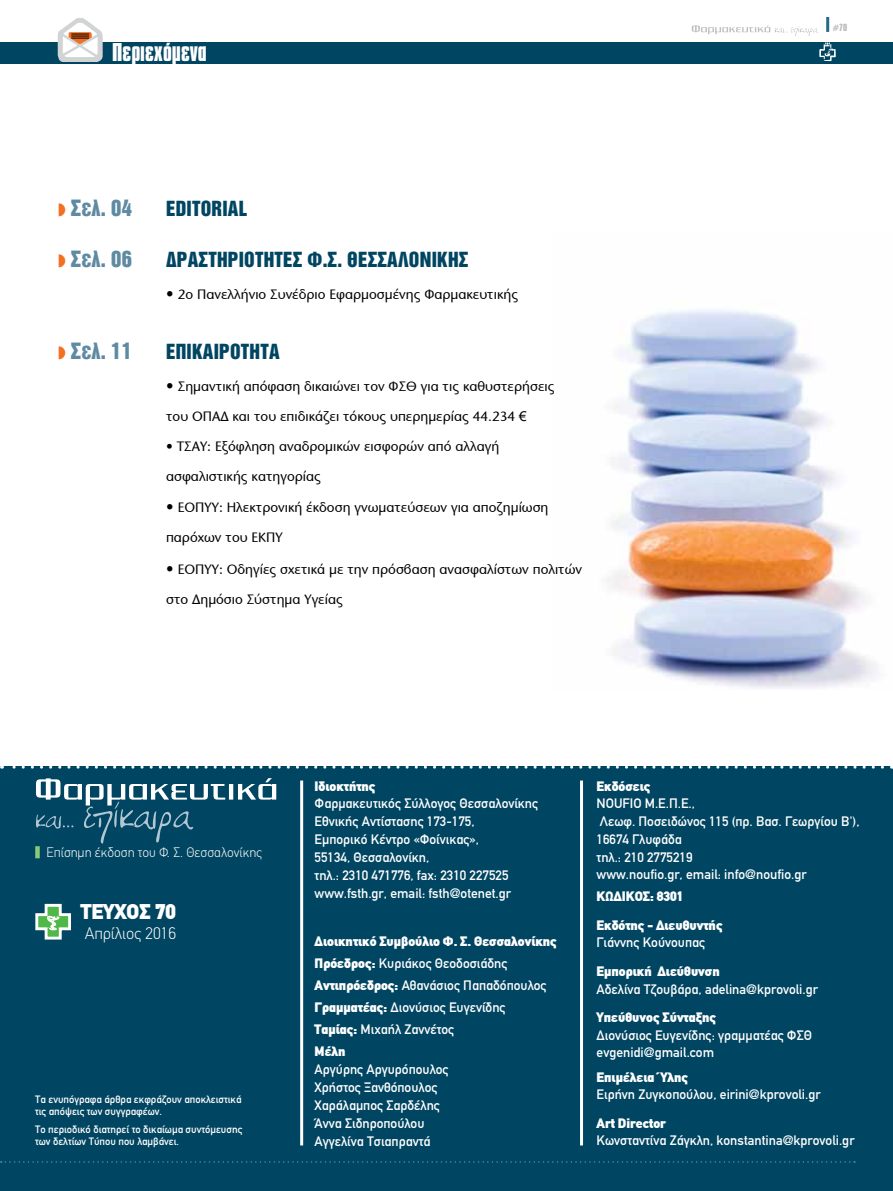
<style>
.page{position:relative;width:893px;height:1191px;background:#fff}
.page>*{position:absolute;margin:0;border:0;box-sizing:border-box;transform-origin:0 0}
.t1{font:700 27px "CF Compacta";color:#fff}
.t2{font:21px "Kp Helikon Display";color:#5e8aa2}
.t3{font:900 21px "CF Din";color:#fff}
.t4{font:19.5px "Kp Helikon Display";color:#004561}
.t5{font:300 16.5px "CF Din";letter-spacing:-.005em;color:#fff}
.t6{font:13.5px/17.9px "CF Din";color:#fff}
.t7{font:13.5px "Kp Furioso Sans";color:#000}
.t8{font:900 13.5px/22px "CF Din";color:#fff}
.t9{font:300 13.5px "CF Din";color:#fff}
.t10{font:700 10.8px "CF Compacta";color:#bcbec0}
.t11{font:10.5px/12px "CF Din";color:#fff}
.s1{font-size:15px}
.s2{font-family:"Arial"}
.s3{font-weight:400}
</style>
<div class="page">
<div style="left:0;top:766px;width:893px;height:425px;background:#004561"></div>
<div style="left:0;top:43px;width:893px;height:21px;background:#004561"></div>
<svg style="left:1px;top:1161px;width:854px;height:1px"></svg>
<svg style="left:819px;top:43px;width:17px;height:18px"></svg>
<div style="left:35px;top:846px;width:5px;height:12px;background:#8ac979"></div>
<svg style="left:35px;top:903px;width:36px;height:37px"></svg>
<svg style="left:36px;top:778px;width:240px;height:65px"></svg>
<hr style="left:300px;top:780px;width:3px;height:365px;background:#fff">
<hr style="left:580px;top:780px;width:3px;height:365px;background:#fff">
<svg style="left:1px;top:766px;width:881px;height:2px"></svg>
<svg style="left:58px;top:18px;width:45px;height:44px"></svg>
<svg style="left:692px;top:25px;width:126px;height:11px"></svg>
<hr style="left:826px;top:17px;width:3px;height:15px;background:#266b86">
<img style="left:606px;top:310px;width:272px;height:379px">
<h1 class="t1" style="left:112px;top:40px;width:96px">Περιεχόμενα</h1>
<h2 class="t2" style="left:71px;top:196px;width:63px">Σελ. 04</h2>
<h3 class="t4" style="left:166px;top:197px;width:83px">ΕDITORIAL</h3>
<h2 class="t2" style="left:71px;top:247px;width:63px">Σελ. 06</h2>
<h3 class="t4" style="left:166px;top:248px;width:304px">ΔΡΑΣΤΗΡΙΟΤΗΤΕΣ Φ.Σ. ΘΕΣΣΑΛΟΝΙΚΗΣ</h3>
<p class="t7" style="left:166px;top:286px;width:354px"><span class="s1">•</span> 2ο Πανελλήνιο Συνέδριο Εφαρμοσμένης Φαρμακευτικής</p>
<h2 class="t2" style="left:71px;top:339px;width:63px">Σελ. 11</h2>
<h3 class="t4" style="left:166px;top:340px;width:115px">ΕΠΙΚΑΙΡΟΤΗΤΑ</h3>
<p class="t7" style="left:166px;top:377px;width:390px"><span class="s1">•</span> Σημαντική απόφαση δικαιώνει τον ΦΣΘ για τις καθυστερήσεις</p>
<p class="t7" style="left:166px;top:407px;width:362px">του ΟΠΑΔ και του επιδικάζει τόκους υπερημερίας 44.234 <span class="s2">€</span></p>
<p class="t7" style="left:166px;top:438px;width:335px">• ΤΣΑΥ: Εξόφληση αναδρομικών εισφορών από αλλαγή</p>
<p class="t7" style="left:166px;top:468px;width:156px">ασφαλιστικής κατηγορίας</p>
<p class="t7" style="left:166px;top:499px;width:384px"><span class="s1">•</span> ΕΟΠΥΥ: Ηλεκτρονική έκδοση γνωματεύσεων για αποζημίωση</p>
<p class="t7" style="left:166px;top:529px;width:118px">παρόχων του ΕΚΠΥ</p>
<p class="t7" style="left:166px;top:561px;width:418px"><span class="s1">•</span> ΕΟΠΥΥ: Οδηγίες σχετικά με την πρόσβαση ανασφαλίστων πολιτών</p>
<p class="t7" style="left:166px;top:591px;width:178px">στο Δημόσιο Σύστημα Υγείας</p>
<p class="t10" style="left:832px;top:23px;width:16px">#70</p>
<p class="t9" style="left:46px;top:845px;width:217px">Επίσημη έκδοση του Φ. Σ. Θεσσαλονίκης</p>
<h2 class="t3" style="left:81px;top:900px;width:96px">ΤΕΥΧΟΣ 70</h2>
<p class="t5" style="left:85px;top:924px;width:93px">Απρίλιος 2016</p>
<p class="t11" style="left:35px;top:1093px;width:208px">Τα ενυπόγραφα άρθρα εκφράζουν αποκλειστικά τις απόψεις των συγγραφέων.</p>
<p class="t11" style="left:35px;top:1124px;width:209px">Το περιοδικό διατηρεί το δικαίωμα συντόμευσης των δελτίων Tύπου που λαμβάνει.</p>
<p class="t8" style="left:315px;top:775px;width:62px">Ιδιοκτήτης</p>
<p class="t6" style="left:315px;top:795px;width:225px">Φαρμακευτικός Σύλλογος Θεσσαλονίκης<br>Εθνικής Αντίστασης 173-175,<br>Εμπορικό Κέντρο «Φοίνικας»,<br>55134, Θεσσαλονίκη,<br>τηλ.: 2310 471776, fax: 2310 227525 www.fsth.gr, email: fsth@otenet.gr</p>
<p class="t8" style="left:315px;top:930px;width:244px">Διοικητικό Συμβούλιο Φ. Σ. Θεσσαλονίκης<br>Πρόεδρος: <span class="s3">Κυριάκος Θεοδοσιάδης<br></span>Αντιπρόεδρος: <span class="s3">Αθανάσιος Παπαδόπουλος<br></span>Γραμματέας: <span class="s3">Διονύσιος Ευγενίδης<br></span>Ταμίας: <span class="s3">Μιχαήλ Ζαννέτος<br></span>Μέλη</p>
<p class="t6" style="left:315px;top:1060px;width:136px">Αργύρης Αργυρόπουλος<br>Χρήστος Ξανθόπουλος<br>Χαράλαμπος Σαρδέλης<br>Άννα Σιδηροπούλου<br>Αγγελίνα Τσιαπραντά</p>
<p class="t8" style="left:597px;top:775px;width:55px">Εκδόσεις</p>
<p class="t6" style="left:597px;top:795px;width:264px">NOUFIO Μ.Ε.Π.Ε.,<br>Λεωφ. Ποσειδώνος 115 (πρ. Βασ. Γεωργίου Β'),<br>16674 Γλυφάδα<br>τηλ.: 210 2775219<br>www.noufio.gr, email: info@noufio.gr</p>
<p class="t8" style="left:597px;top:882px;width:127px;line-height:28.3px">ΚΩΔΙΚΟΣ: 8301<br>Εκδότης - Διευθυντής</p>
<p class="t6" style="left:597px;top:934px;width:110px">Γιάννης Κούνουπας</p>
<p class="t8" style="left:597px;top:960px;width:125px">Εμπορική Διεύθυνση</p>
<p class="t6" style="left:597px;top:980px;width:223px">Αδελίνα Τζουβάρα, adelina@kprovoli.gr</p>
<p class="t8" style="left:597px;top:1006px;width:121px">Υπεύθυνος Σύνταξης</p>
<p class="t6" style="left:597px;top:1026px;width:217px">Διονύσιος Ευγενίδης: γραμματέας ΦΣΘ evgenidi@gmail.com</p>
<p class="t8" style="left:597px;top:1066px;width:93px">Επιμέλεια Ύλης</p>
<p class="t6" style="left:597px;top:1086px;width:226px">Ειρήνη Ζυγκοπούλου, eirini@kprovoli.gr</p>
<p class="t8" style="left:597px;top:1112px;width:71px">Art Director</p>
<p class="t6" style="left:597px;top:1132px;width:259px">Κωνσταντίνα Ζάγκλη, konstantina@kprovoli.gr</p>
</div>
